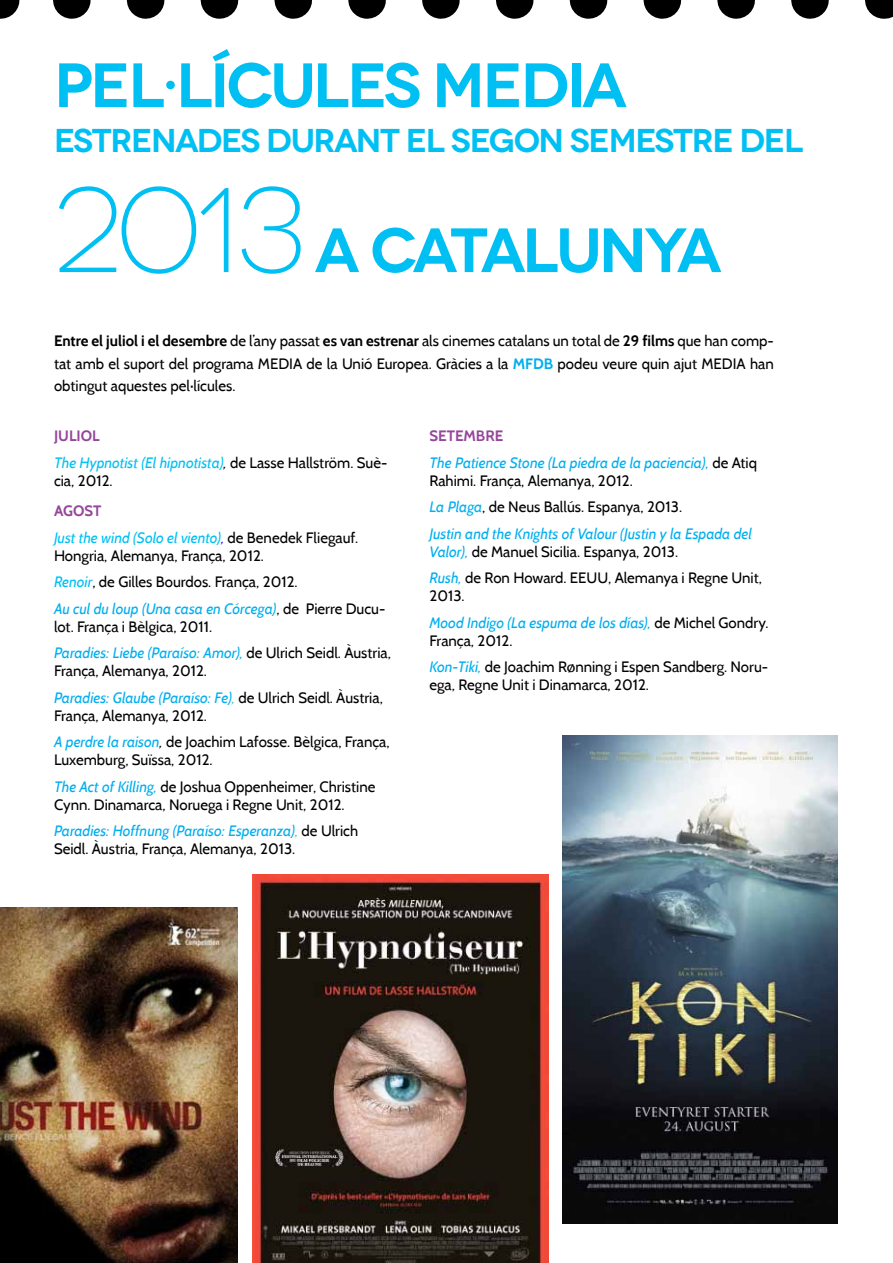
<style>
.page{position:relative;width:893px;height:1263px;background:#fff}
.page>*{position:absolute;margin:0;border:0;box-sizing:border-box;transform-origin:0 0}
.t1{font:600 62.4px "Novecentowide";letter-spacing:-.055em;color:#00c0f3}
.t2{font:600 33px "Novecentowide";letter-spacing:-.04em;color:#00c0f3}
.t3{font:15px/26.5px "Cabin";color:#000}
.t4{font:italic 15px/26.5px "Cabin";color:#00aeef}
.t5{font:italic 15px/26.5px "Cabin";color:#00c0f3}
.s1{font-weight:300;font-size:120px}
.s2{font-weight:700}
.s3{font-weight:700;color:#00aeef}
.s4{font-weight:700;font-style:normal;color:#95479b}
.s5{color:#000}
.s6{font-style:normal;color:#000}
.s7{color:#1922fb}
.s8{font-style:italic;color:#00c0f3}
.s9{font-style:italic;color:#00aeef}
.s10{font-style:italic;color:#53b9d0}
.s11{font-style:italic}
</style>
<div class="page">
<img style="left:252px;top:874px;width:296px;height:389px">
<img style="left:0;top:907px;width:238px;height:356px">
<img style="left:563px;top:736px;width:274px;height:488px">
<svg style="left:53px;top:0;width:757px;height:19px"></svg>
<svg style="left:884px;top:0;width:1px;height:19px"></svg>
<svg style="left:0;top:0;width:1px;height:19px"></svg>
<h1 class="t1" style="left:54px;top:47px;width:574px">PEL·LÍCULES MEDIA</h1>
<h2 class="t2" style="left:54px;top:120px;width:751px">ESTRENADES DURANT EL SEGON SEMESTRE DEL</h2>
<h1 class="t1" style="left:54px;top:212px;width:669px"><span class="s1">2013</span> A CATALUNYA</h1>
<p class="t3" style="left:54px;top:330px;width:721px;line-height:22.5px;text-align:justify"><span class="s2">Entre el juliol i el desembre</span> de l’any passat <span class="s2">es van estrenar</span> als cinemes catalans un total de <span class="s2">29 films</span> que han comp&shy;tat amb el suport del programa MEDIA de la Unió Europea. Gràcies a la <span class="s3">MFDB</span> podeu veure quin ajut MEDIA han obtingut aquestes pel·lícules.</p>
<p class="t5" style="left:54px;top:422px;width:335px"><span class="s4">Juliol<br></span>The Hypnotist (El hipnotista)<span class="s5">,</span> <span class="s6">de Lasse Hallström. Suè-</span></p>
<p class="t3" style="left:54px;top:467px;width:60px">cia, 2012.</p>
<p class="t5" style="left:54px;top:498px;width:306px"><span class="s4">Agost<br></span>Just the wind (Solo el viento)<span class="s7">,</span> <span class="s6">de Benedek Fliegauf.</span></p>
<p class="t3" style="left:54px;top:542px;width:333px">Hongria, Alemanya, França, 2012.<br><span class="s8">Renoir</span>, de Gilles Bourdos. França, 2012.<br><span class="s9">Au cul du loup (Una casa en Córcega)</span>, de Pierre Ducu-</p>
<p class="t3" style="left:54px;top:613px;width:338px">lot. França i Bèlgica, 2011.<br><span class="s9">Paradies: Liebe (Paraíso: Amor),</span> de Ulrich Seidl. Àustria,</p>
<p class="t3" style="left:54px;top:658px;width:330px">França, Alemanya, 2012.<br><span class="s9">Paradies: Glaube (Paraíso: Fe)</span><span class="s10">,</span> de Ulrich Seidl. Àustria,</p>
<p class="t3" style="left:54px;top:702px;width:337px">França, Alemanya, 2012.<br><span class="s9">A perdre la raison</span><span class="s11">,</span> de Joachim Lafosse. Bèlgica, França,</p>
<p class="t3" style="left:54px;top:747px;width:323px">Luxemburg, Suïssa, 2012.<br><span class="s9">The Act of Killing,</span> de Joshua Oppenheimer, Christine</p>
<p class="t3" style="left:54px;top:791px;width:306px">Cynn. Dinamarca, Noruega i Regne Unit, 2012.<br><span class="s9">Paradies: Hoffnung (Paraíso: Esperanza)</span><span class="s10">,</span> de Ulrich</p>
<p class="t3" style="left:54px;top:836px;width:243px">Seidl. Àustria, França, Alemanya, 2013.</p>
<p class="t4" style="left:429px;top:422px;width:329px"><span class="s4">Setembre<br></span>The Patience Stone (La piedra de la paciencia), <span class="s6">de Atiq</span></p>
<p class="t3" style="left:429px;top:467px;width:324px">Rahimi. França, Alemanya, 2012.<br><span class="s9">La Plaga</span>, de Neus Ballús. Espanya, 2013.<br><span class="s9">Justin and the Knights of Valour (Justin y la Espada del</span></p>
<p class="t3" style="left:429px;top:538px;width:334px"><span class="s9">Valor),</span> de Manuel Sicilia. Espanya, 2013.<br><span class="s9">Rush,</span> de Ron Howard. EEUU, Alemanya i Regne Unit,</p>
<p class="t4" style="left:429px;top:582px;width:341px"><span class="s6">2013.<br></span>Mood Indigo (La espuma de los días), <span class="s6">de Michel Gondry.</span></p>
<p class="t3" style="left:429px;top:627px;width:340px">França, 2012.<br><span class="s9">Kon-Tiki,</span> de Joachim Rønning i Espen Sandberg. Noru-</p>
<p class="t3" style="left:429px;top:671px;width:221px">ega, Regne Unit i Dinamarca, 2012.</p>
</div>
